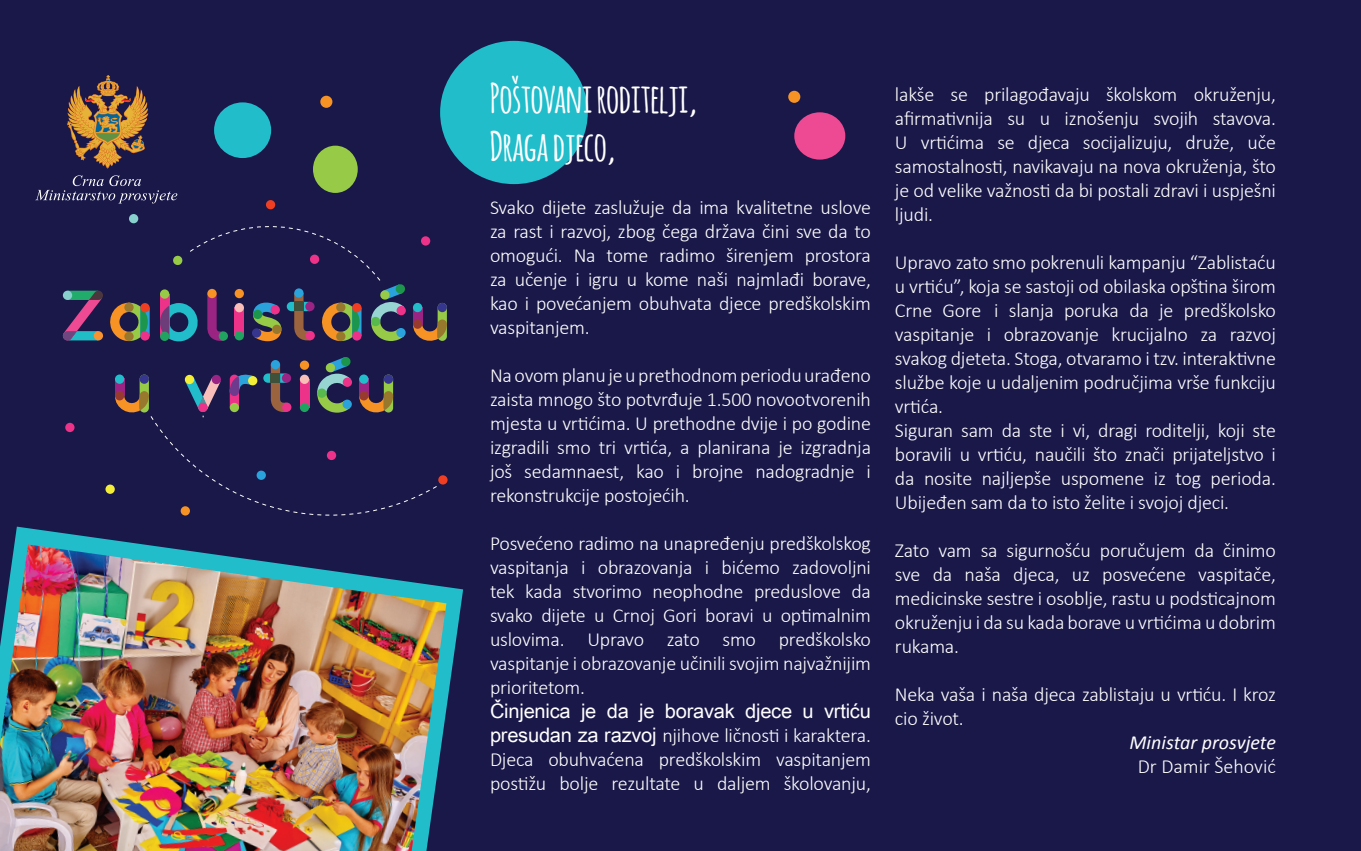
<style>
.page{position:relative;width:1361px;height:851px;background:#fff}
.page>*{position:absolute;margin:0;border:0;box-sizing:border-box;transform-origin:0 0}
.t1{font:700 40px/48px "Amatic";color:#fff}
.t2{font:300 20px/24px "Calibri";letter-spacing:-.01em;color:#fff;text-align:justify}
.t3{font:20px "Arial Unicode MS";letter-spacing:-.01em;color:#fff}
.t4{font:italic 20px "Calibri";color:#fff}
.s1{font-family:"Arial Unicode MS";font-weight:400}
</style>
<div class="page">
<div style="left:0;top:0;width:1361px;height:850px;background:#191849"></div>
<div style="left:440px;top:41px;width:148px;height:143px;background:#21bdcb;border-radius:50%"></div>
<div style="left:788px;top:91px;width:12px;height:12px;background:#f79324;border-radius:50%"></div>
<div style="left:794px;top:112px;width:51px;height:47px;background:#ee4993;border-radius:50%"></div>
<svg style="left:62px;top:290px;width:88px;height:51px"></svg>
<div style="left:140px;top:303px;width:10px;height:9px;background:#ef3e22;border-radius:50%"></div>
<div style="left:140px;top:331px;width:10px;height:9px;background:#ed328a;border-radius:50%"></div>
<div style="left:438px;top:303px;width:9px;height:38px;background:#97ca46;border-radius:5px"></div>
<svg style="left:413px;top:319px;width:34px;height:22px"></svg>
<div style="left:413px;top:307px;width:9px;height:17px;background:#9a2384"></div>
<div style="left:413px;top:319px;width:9px;height:10px;background:#993a2f;border-radius:50%"></div>
<div style="left:413px;top:303px;width:9px;height:9px;background:#21bdcb;border-radius:50%"></div>
<div style="left:438px;top:303px;width:9px;height:9px;background:#36368e;border-radius:50%"></div>
<div style="left:129px;top:214px;width:9px;height:9px;background:#87d0ce;border-radius:50%"></div>
<div style="left:266px;top:200px;width:9px;height:9px;background:#ef3e22;border-radius:50%"></div>
<div style="left:438px;top:475px;width:9px;height:9px;background:#ef3e22;border-radius:50%"></div>
<svg style="left:105px;top:484px;width:10px;height:10px"></svg>
<div style="left:65px;top:423px;width:10px;height:9px;background:#ed328a;border-radius:50%"></div>
<div style="left:421px;top:236px;width:9px;height:9px;background:#ed328a;border-radius:50%"></div>
<svg style="left:115px;top:357px;width:322px;height:159px"></svg>
<svg style="left:160px;top:209px;width:246px;height:133px"></svg>
<div style="left:214px;top:102px;width:57px;height:56px;background:#21bdcb;border-radius:50%"></div>
<div style="left:320px;top:96px;width:12px;height:12px;background:#f79324;border-radius:50%"></div>
<div style="left:313px;top:146px;width:45px;height:47px;background:#97ca46;border-radius:50%"></div>
<svg style="left:67px;top:75px;width:81px;height:94px"></svg>
<svg style="left:35px;top:175px;width:142px;height:28px"></svg>
<svg style="left:14px;top:526px;width:449px;height:185px"></svg>
<img style="left:0;top:544px;width:446px;height:306px">
<h1 class="t1" style="left:490px;top:72px;width:209px">Poštovani roditelji,<br>Draga djeco,</h1>
<p class="t2" style="left:490px;top:194px;width:382px">Svako dijete zaslužuje da ima kvalitetne uslove za rast i razvoj, zbog čega država čini sve da to omogući. Na tome radimo širenjem prostora za učenje i igru u kome naši najmlađi borave, kao i povećanjem obuhvata djece predškolskim vaspitanjem.</p>
<p class="t2" style="left:490px;top:362px;width:382px">Na ovom planu je u prethodnom periodu urađeno zaista mnogo što potvrđuje 1.500 novootvorenih mjesta u vrtićima. U prethodne dvije i po godine izgradili smo tri vrtića, a planirana je izgradnja još sedamnaest, kao i brojne nadogradnje i rekonstrukcije postojećih.</p>
<p class="t2" style="left:490px;top:530px;width:382px">Posvećeno radimo na unapređenju predškolskog vaspitanja i obrazovanja i bićemo zadovoljni tek kada stvorimo neophodne preduslove da svako dijete u Crnoj Gori boravi u optimalnim uslovima. Upravo zato smo predškolsko vaspitanje i obrazovanje učinili svojim najvažnijim prioritetom.</p>
<p class="t3" style="left:490px;top:696px;width:382px">Činjenica je da je boravak djece u vrtiću</p>
<p class="t2" style="left:490px;top:722px;width:382px"><span class="s1">presudan za razvoj</span> njihove ličnosti i karaktera.<br>Djeca obuhvaćena predškolskim vaspitanjem postižu bolje rezultate u daljem školovanju,</p>
<p class="t2" style="left:895px;top:81px;width:382px">lakše se prilagođavaju školskom okruženju, afirmativnija su u iznošenju svojih stavova.<br>U vrtićima se djeca socijalizuju, druže, uče samostalnosti, navikavaju na nova okruženja, što je od velike važnosti da bi postali zdravi i uspješni ljudi.</p>
<p class="t2" style="left:895px;top:249px;width:382px;text-align:left">Upravo zato smo pokrenuli kampanju “Zablistaću u vrtiću”, koja se sastoji od obilaska opština širom Crne Gore i slanja poruka da je predškolsko vaspitanje i obrazovanje krucijalno za razvoj svakog djeteta. Stoga, otvaramo i tzv. interaktivne službe koje u udaljenim područjima vrše funkciju vrtića.<br>Siguran sam da ste i vi, dragi roditelji, koji ste boravili u vrtiću, naučili što znači prijateljstvo i da nosite najljepše uspomene iz tog perioda.<br>Ubijeđen sam da to isto želite i svojoj djeci.</p>
<p class="t2" style="left:895px;top:537px;width:382px">Zato vam sa sigurnošću poručujem da činimo sve da naša djeca, uz posvećene vaspitače, medicinske sestre i osoblje, rastu u podsticajnom okruženju i da su kada borave u vrtićima u dobrim rukama.</p>
<p class="t2" style="left:895px;top:681px;width:382px">Neka vaša i naša djeca zablistaju u vrtiću. I kroz cio život.</p>
<p class="t4" style="left:1129px;top:729px;width:148px">Ministar prosvjete</p>
<p class="t2" style="left:1137px;top:753px;width:140px">Dr Damir Šehović</p>
</div>
